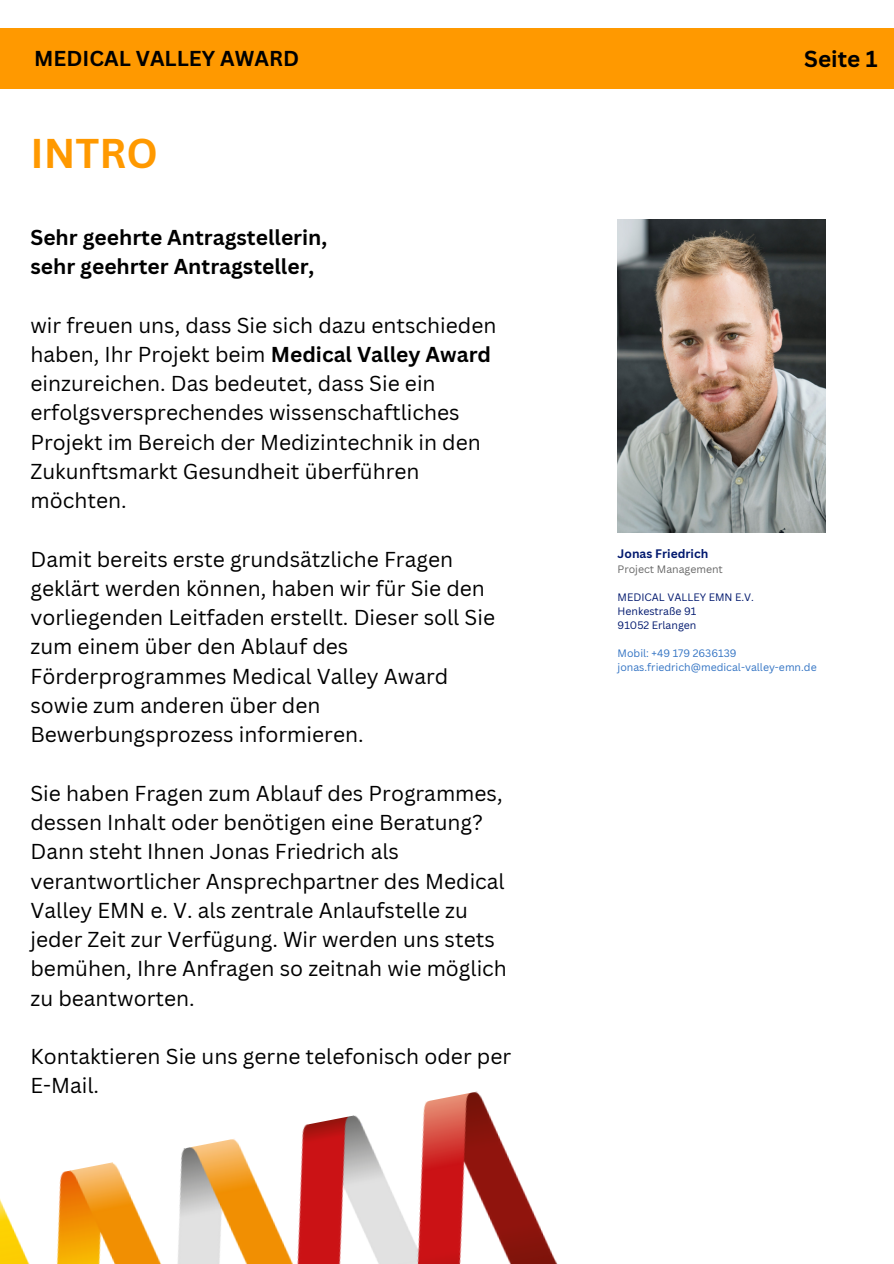
<style>
.page{position:relative;width:894px;height:1264px;background:#fff}
.page>*{position:absolute;margin:0;border:0;box-sizing:border-box;transform-origin:0 0}
.t1{font:700 40.5px "Canva Sans";color:#f90}
.t2{font:700 22.5px "Canva Sans";color:#000}
.t3{font:21px/29.2px "Canva Sans";color:#000}
.t4{font:700 21px/29.2px "Canva Sans";color:#000}
.t5{font:700 12px "Canva Sans";color:#00186e}
.t6{font:10.5px "Canva Sans";color:#3273c3}
.t7{font:10.5px "Canva Sans";color:#00186e}
.t8{font:10.5px "Canva Sans";color:#666}
.s1{font-weight:700}
</style>
<div class="page">
<div style="left:0;top:28px;width:893px;height:61px;background:#f90"></div>
<img style="left:0;top:1091px;width:557px;height:172px">
<img style="left:617px;top:220px;width:208px;height:312px">
<h2 class="t4" style="left:34px;top:43px;width:266px">MEDICAL VALLEY AWARD</h2>
<h3 class="t2" style="left:804px;top:43px;width:75px">Seite 1</h3>
<h4 class="t1" style="left:30px;top:124px;width:129px">INTRO</h4>
<h4 class="t4" style="left:30px;top:222px;width:298px">Sehr geehrte Antragstellerin, sehr geehrter Antragsteller,</h4>
<h4 class="t3" style="left:30px;top:310px;width:467px">wir freuen uns, dass Sie sich dazu entschieden haben, Ihr Projekt beim <span class="s1">Medical Valley Award </span>einzureichen. Das bedeutet, dass Sie ein erfolgsversprechendes wissenschaftliches Projekt im Bereich der Medizintechnik in den Zukunftsmarkt Gesundheit überführen möchten.</h4>
<h4 class="t3" style="left:30px;top:544px;width:466px">Damit bereits erste grundsätzliche Fragen geklärt werden können, haben wir für Sie den vorliegenden Leitfaden erstellt. Dieser soll Sie zum einem über den Ablauf des Förderprogrammes Medical Valley Award sowie zum anderen über den Bewerbungsprozess informieren.</h4>
<p class="t3" style="left:30px;top:778px;width:478px">Sie haben Fragen zum Ablauf des Programmes, dessen Inhalt oder benötigen eine Beratung?<br>Dann steht Ihnen Jonas Friedrich als verantwortlicher Ansprechpartner des Medical Valley EMN e. V. als zentrale Anlaufstelle zu jeder Zeit zur Verfügung. Wir werden uns stets bemühen, Ihre Anfragen so zeitnah wie möglich zu beantworten.</p>
<p class="t3" style="left:30px;top:1041px;width:482px">Kontaktieren Sie uns gerne telefonisch oder per<br>E-Mail.</p>
<p class="t5" style="left:617px;top:545px;width:92px">Jonas Friedrich</p>
<p class="t8" style="left:617px;top:561px;width:107px">Project Management</p>
<p class="t7" style="left:617px;top:589px;width:138px">MEDICAL VALLEY EMN E.V.</p>
<p class="t7" style="left:617px;top:603px;width:80px">Henkestraße 91</p>
<p class="t7" style="left:617px;top:618px;width:80px">91052 Erlangen</p>
<p class="t6" style="left:617px;top:646px;width:120px">Mobil: +49 179 2636139</p>
<p class="t6" style="left:617px;top:660px;width:200px">jonas.friedrich@medical-valley-emn.de</p>
</div>
